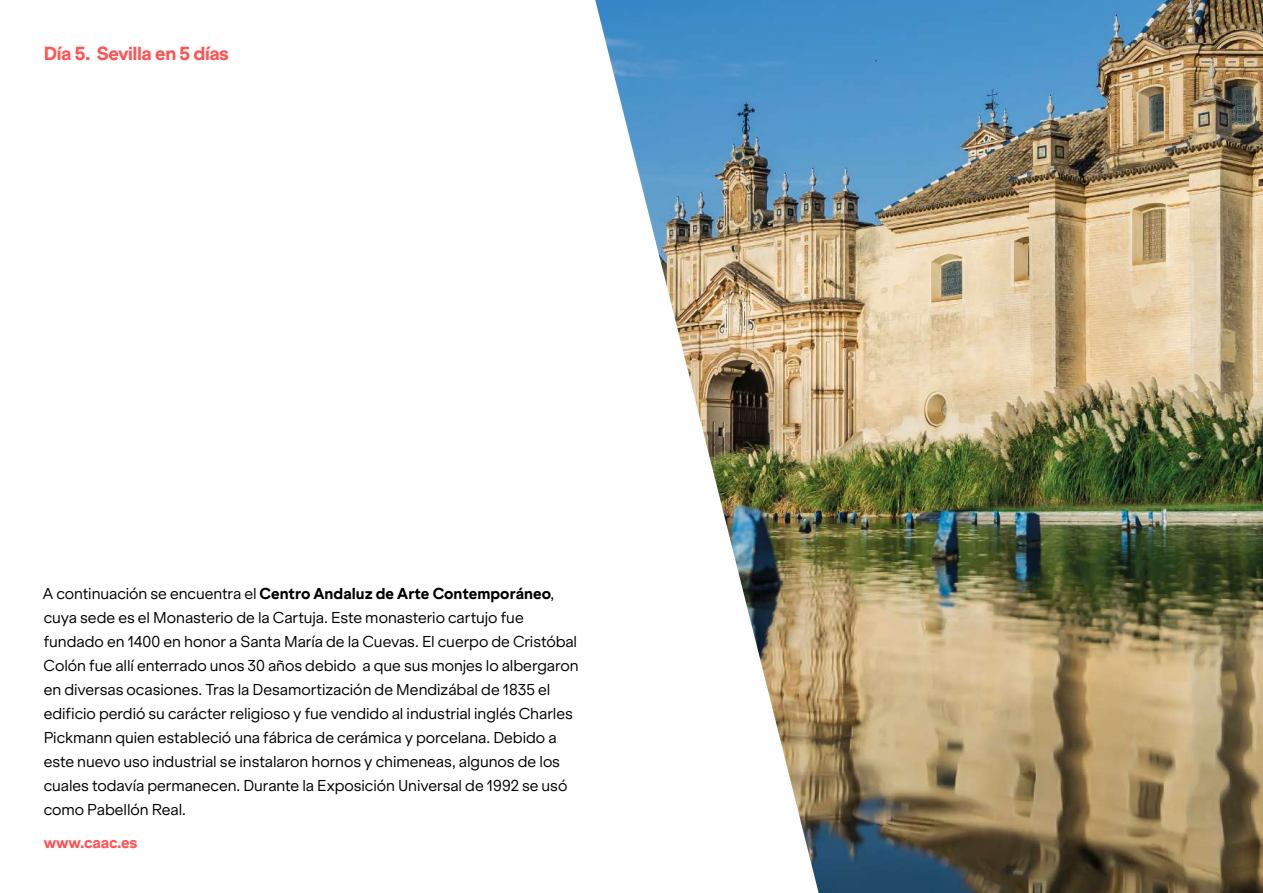
<style>
.page{position:relative;width:1263px;height:893px;background:#fff}
.page>*{position:absolute;margin:0;border:0;box-sizing:border-box;transform-origin:0 0}
.t1{font:800 18px "Klarheit Grotesk";letter-spacing:-.025em;color:#ff5454}
.t2{font:15px/24px "Klarheit Grotesk";letter-spacing:-.005em;color:#000}
.t3{font:800 15px "Klarheit Grotesk";letter-spacing:-.02em;color:#ff5454}
.s1{font-weight:800}
</style>
<div class="page">
<img style="left:595px;top:0;width:668px;height:893px">
<p class="t1" style="left:44px;top:38px;width:187px">Día 5. Sevilla en 5 días</p>
<p class="t2" style="left:43px;top:580px;width:537px">A continuación se encuentra el <span class="s1">Centro Andaluz de Arte Contemporáneo</span>, cuya sede es el Monasterio de la Cartuja. Este monasterio cartujo fue fundado en 1400 en honor a Santa María de la Cuevas. El cuerpo de Cristóbal Colón fue allí enterrado unos 30 años debido a que sus monjes lo albergaron en diversas ocasiones. Tras la Desamortización de Mendizábal de 1835 el edificio perdió su carácter religioso y fue vendido al industrial inglés Charles Pickmann quien estableció una fábrica de cerámica y porcelana. Debido a este nuevo uso industrial se instalaron hornos y chimeneas, algunos de los cuales todavía permanecen. Durante la Exposición Universal de 1992 se usó como Pabellón Real.</p>
<p class="t3" style="left:44px;top:830px;width:95px">www.caac.es</p>
</div>
